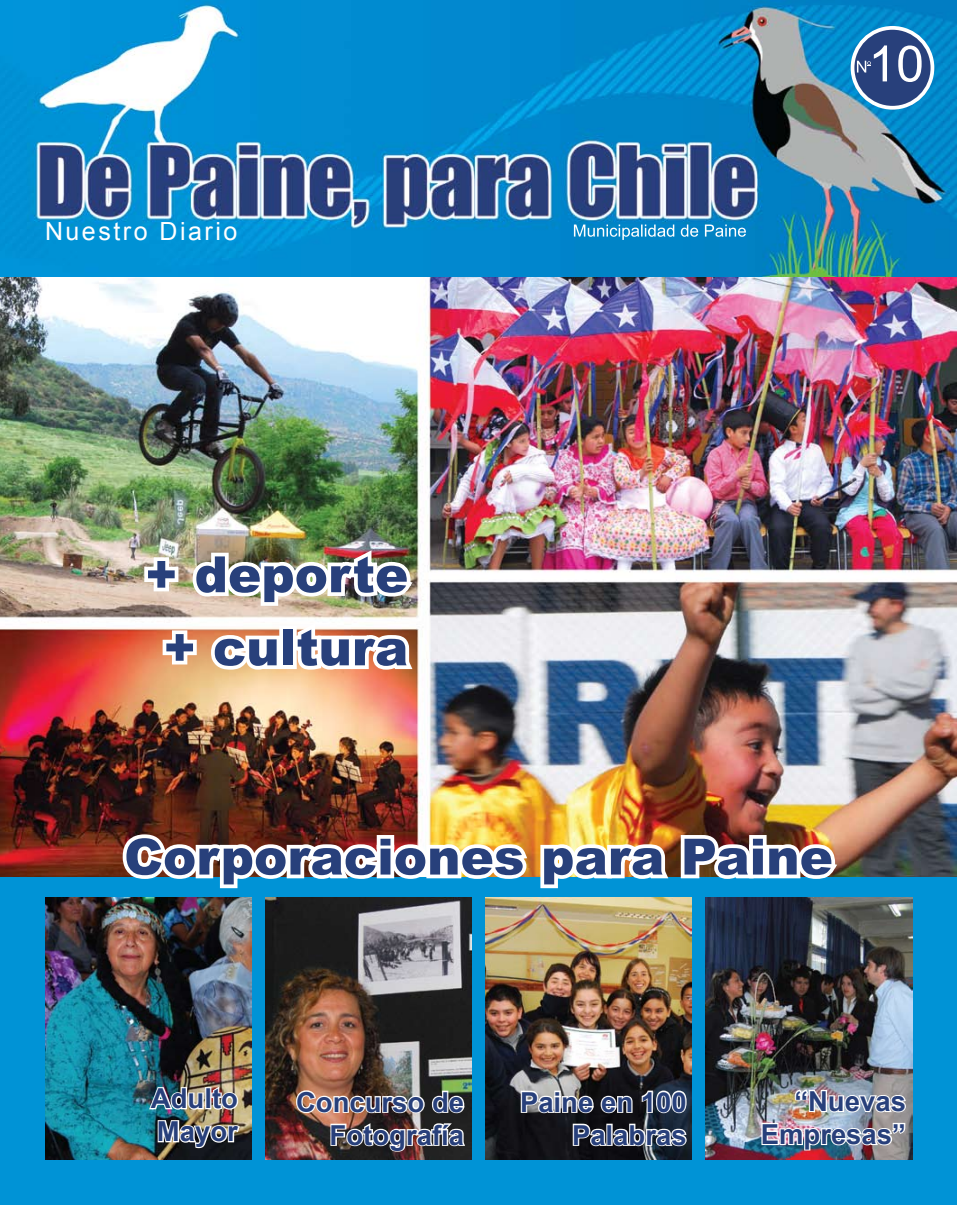
<style>
.page{position:relative;width:957px;height:1205px;background:#fff}
.page>*{position:absolute;margin:0;border:0;box-sizing:border-box;transform-origin:0 0}
.t1{font:900 50px/73.1px "Arial";color:#28407b;text-align:center}
.t2{font:50px "Arial";color:#fff}
.t3{font:700 27.5px/33px "Arial";color:#28407b;text-align:right}
.t4{font:25px "Arial";letter-spacing:.1em;color:#fff}
</style>
<div class="page">
<img style="left:0;top:277px;width:957px;height:600px">
<div style="left:0;top:877px;width:957px;height:328px;background:#0093d6"></div>
<img style="left:45px;top:897px;width:206px;height:263px">
<img style="left:265px;top:897px;width:206px;height:263px">
<img style="left:485px;top:897px;width:206px;height:263px">
<img style="left:706px;top:897px;width:206px;height:263px">
<img style="left:0;top:0;width:957px;height:277px">
<svg style="left:574px;top:224px;width:172px;height:16px"></svg>
<img style="left:147px;top:1084px;width:94px;height:65px">
<img style="left:793px;top:1088px;width:114px;height:26px">
<img style="left:760px;top:1121px;width:147px;height:30px">
<svg style="left:519px;top:1089px;width:115px;height:26px"></svg>
<svg style="left:640px;top:1089px;width:48px;height:25px"></svg>
<svg style="left:571px;top:1122px;width:117px;height:26px"></svg>
<img style="left:295px;top:1089px;width:171px;height:26px">
<img style="left:329px;top:1121px;width:138px;height:32px">
<div style="left:852px;top:28px;width:80px;height:80px;background:#28407b;border-radius:50%"></div>
<div style="left:850px;top:26px;width:84px;height:84px;border:4px solid #fff;border-radius:50%"></div>
<svg style="left:857px;top:61px;width:14px;height:12px"></svg>
<img style="left:140px;top:544px;width:278px;height:65px">
<svg style="left:159px;top:626px;width:125px;height:50px"></svg>
<div style="left:279px;top:626px;width:18px;height:43px;border:8px solid #fff"></div>
<svg style="left:290px;top:617px;width:128px;height:59px"></svg>
<img style="left:117px;top:828px;width:726px;height:61px">
<p class="t4" style="left:45px;top:215px;width:194px">Nuestro Diario</p>
<h1 class="t2" style="left:868px;top:31px;width:57px">10</h1>
<h1 class="t1" style="left:145px;top:536px;width:265px">+ deporte + cultura</h1>
<h1 class="t1" style="left:124px;top:818px;width:710px">Corporaciones para Paine</h1>
<p class="t3" style="left:151px;top:1083px;width:89px;text-align:left">Adulto<br>Mayor</p>
<p class="t3" style="left:760px;top:1085px;width:147px">“Nuevas<br>Empresas”</p>
<p class="t3" style="left:296px;top:1086px;width:170px">Concurso de<br>Fotografía</p>
<p class="t3" style="left:520px;top:1086px;width:168px">Paine en 100<br>Palabras</p>
</div>
